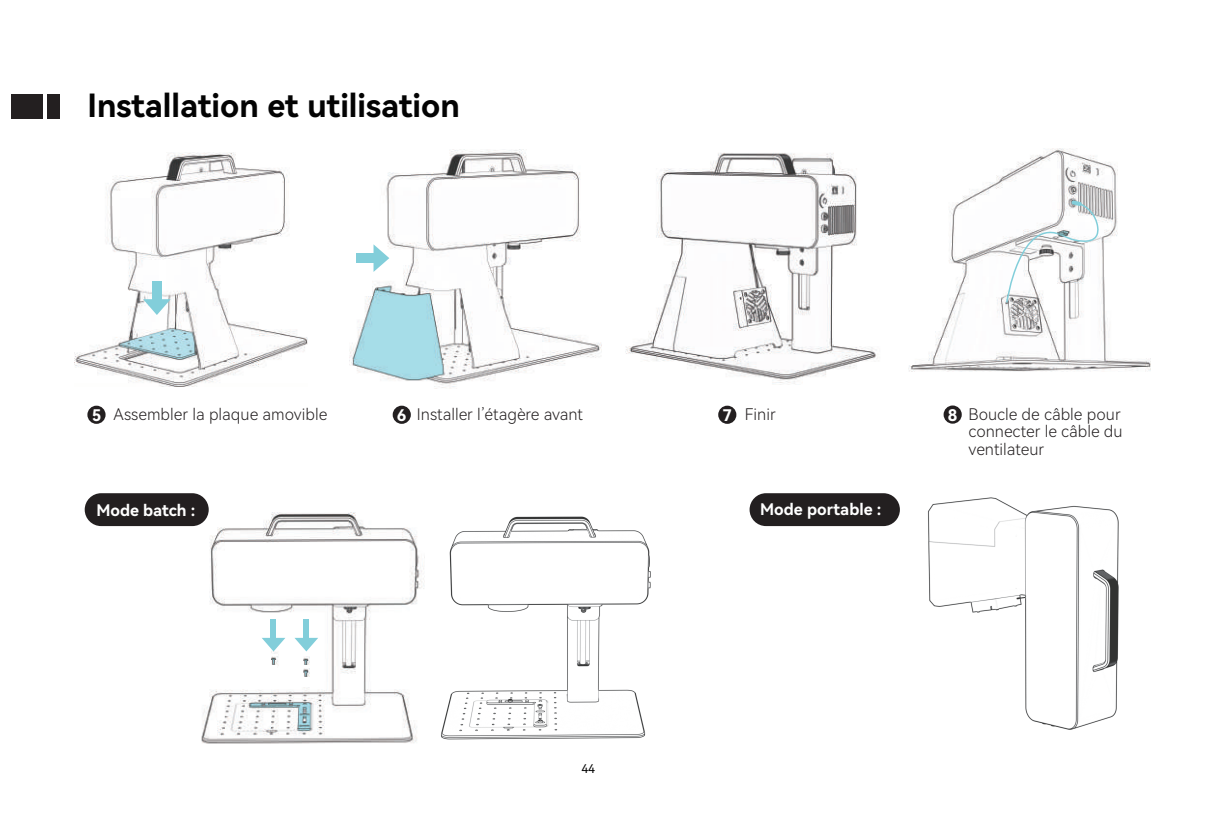
<style>
.page{position:relative;width:1214px;height:817px;background:#fff}
.page>*{position:absolute;margin:0;border:0;box-sizing:border-box;transform-origin:0 0}
.t1{font:32px "Harmony OS Sans SC Bold";color:#030303}
.t2{font:16px/17.6px "Harmony OS Sans SC Light";color:#231f20}
.t3{font:16px "Harmony OS Sans SC Bold";color:#fff}
.t4{font:12px "Harmony OS Sans SC";color:#030303}
.s1{font-family:"Harmony OS Sans SC Bold";color:#fff}
</style>
<div class="page">
<img style="left:197px;top:512px;width:228px;height:232px">
<div style="left:303px;top:619px;width:6px;height:22px;background:#82ceda"></div>
<div style="left:270px;top:619px;width:6px;height:22px;background:#82ceda"></div>
<svg style="left:262px;top:637px;width:23px;height:30px"></svg>
<div style="left:297px;top:657px;width:15px;height:29px;background:#fff"></div>
<svg style="left:294px;top:637px;width:24px;height:41px"></svg>
<img style="left:441px;top:516px;width:210px;height:224px">
<div style="left:85px;top:493px;width:124px;height:33px;background:#231f20;border-radius:16px"></div>
<div style="left:11px;top:95px;width:32px;height:24px;background:#231f20"></div>
<div style="left:48px;top:95px;width:12px;height:24px;background:#231f20"></div>
<img style="left:74px;top:152px;width:233px;height:234px">
<img style="left:349px;top:150px;width:252px;height:238px">
<img style="left:625px;top:153px;width:252px;height:231px">
<div style="left:87px;top:405px;width:19px;height:19px;background:#231f20;border-radius:50%"></div>
<div style="left:392px;top:405px;width:19px;height:19px;background:#231f20;border-radius:50%"></div>
<div style="left:718px;top:405px;width:18px;height:19px;background:#231f20;border-radius:50%"></div>
<div style="left:152px;top:281px;width:9px;height:23px;background:#82ceda"></div>
<svg style="left:143px;top:299px;width:28px;height:16px"></svg>
<div style="left:356px;top:253px;width:22px;height:10px;background:#82ceda"></div>
<svg style="left:373px;top:244px;width:16px;height:28px"></svg>
<div style="left:749px;top:493px;width:150px;height:33px;background:#231f20;border-radius:16px"></div>
<img style="left:928px;top:497px;width:191px;height:233px">
<div style="left:943px;top:405px;width:18px;height:18px;background:#231f20;border-radius:50%"></div>
<img style="left:908px;top:149px;width:241px;height:223px">
<svg style="left:1005px;top:200px;width:94px;height:104px"></svg>
<h1 class="t1" style="left:87px;top:83px;width:374px">Installation et utilisation</h1>
<p class="t2" style="left:92px;top:404px;width:237px"><span class="s1">5</span> Assembler la plaque amovible</p>
<p class="t2" style="left:397px;top:404px;width:188px"><span class="s1">6</span> Installer l’étagère avant</p>
<p class="t2" style="left:722px;top:404px;width:55px"><span class="s1">7</span> Finir</p>
<p class="t3" style="left:96px;top:499px;width:101px">Mode batch :</p>
<p class="t3" style="left:760px;top:498px;width:123px">Mode portable :</p>
<p class="t3" style="left:947px;top:403px;width:11px">8</p>
<p class="t2" style="left:968px;top:404px;width:155px">Boucle de câble pour connecter le câble du ventilateur</p>
<p class="t4" style="left:581px;top:759px;width:15px">44</p>
</div>
